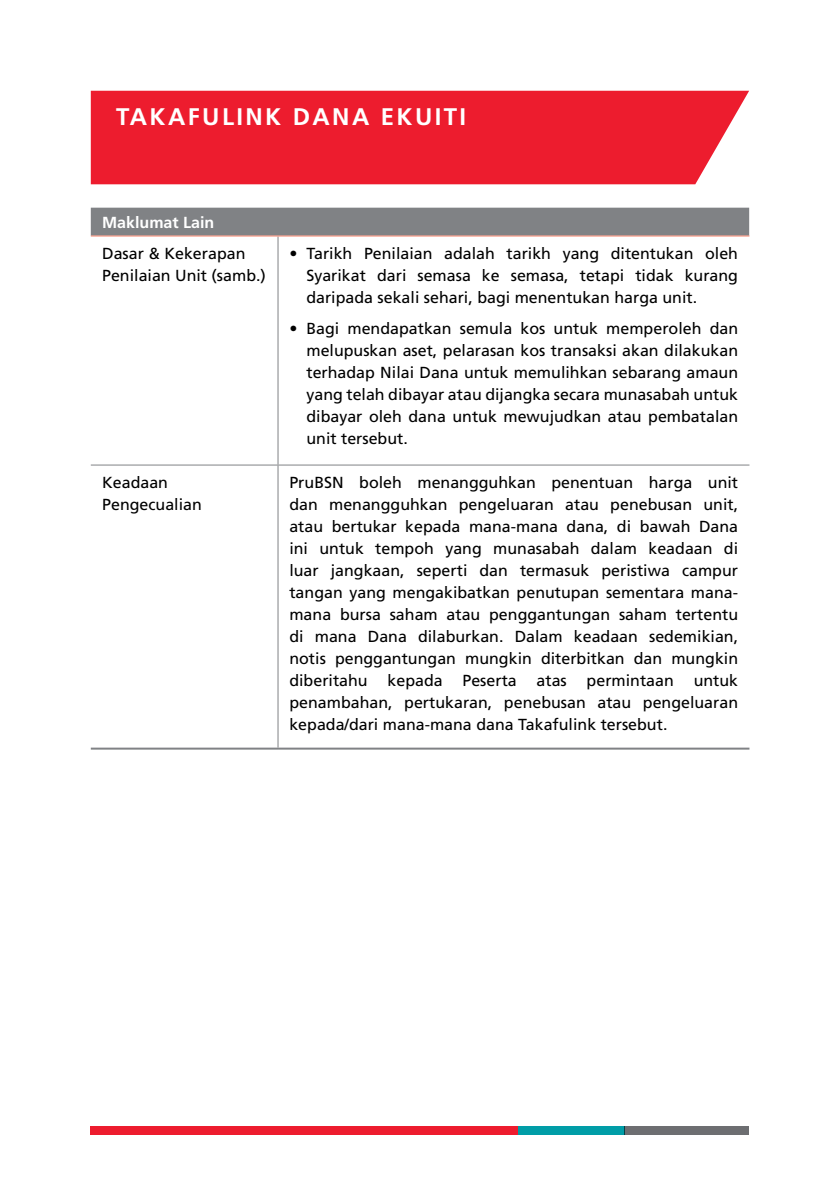
<style>
.page{position:relative;width:840px;height:1191px;background:#fff}
.page>*{position:absolute;margin:0;border:0;box-sizing:border-box;transform-origin:0 0}
.t1{font:700 24px "Frutiger";letter-spacing:.1em;color:#fff}
.t2{font:16px/22px "Frutiger";color:#000;text-align:justify}
.t3{font:700 16px "Frutiger";color:#fff}
</style>
<div class="page">
<div style="left:91px;top:1125px;width:426px;height:9px;background:#ed1c2e"></div>
<div style="left:517px;top:1125px;width:107px;height:9px;background:#009da7"></div>
<div style="left:624px;top:1125px;width:124px;height:9px;background:#6d6e71"></div>
<div style="left:91px;top:91px;width:657px;height:93px;background:#ed1c2e"></div>
<div style="left:91px;top:208px;width:657px;height:28px;background:#808285"></div>
<hr style="left:277px;top:236px;width:1px;height:228px;background:#808285">
<hr style="left:277px;top:465px;width:1px;height:282px;background:#808285">
<hr style="left:91px;top:747px;width:187px;height:2px;background:#808285">
<hr style="left:278px;top:747px;width:471px;height:2px;background:#808285">
<hr style="left:91px;top:464px;width:187px;height:1px;background:#808285">
<hr style="left:278px;top:464px;width:471px;height:1px;background:#808285">
<hr style="left:91px;top:235px;width:187px;height:1px;background:#f5846d">
<hr style="left:278px;top:235px;width:471px;height:1px;background:#f5846d">
<h1 class="t1" style="left:116px;top:103px;width:351px">TAKAFULINK DANA EKUITI</h1>
<p class="t3" style="left:102px;top:212px;width:114px">Maklumat Lain</p>
<p class="t2" style="left:102px;top:243px;width:165px">Dasar &amp; Kekerapan<br>Penilaian Unit (samb.)</p>
<p class="t2" style="left:306px;top:243px;width:433px;text-indent:-17px">• Tarikh Penilaian adalah tarikh yang ditentukan oleh Syarikat dari semasa ke semasa, tetapi tidak kurang daripada sekali sehari, bagi menentukan harga unit.</p>
<p class="t2" style="left:306px;top:317px;width:433px;text-indent:-17px">• Bagi mendapatkan semula kos untuk memperoleh dan melupuskan aset, pelarasan kos transaksi akan dilakukan terhadap Nilai Dana untuk memulihkan sebarang amaun yang telah dibayar atau dijangka secara munasabah untuk dibayar oleh dana untuk mewujudkan atau pembatalan unit tersebut.</p>
<p class="t2" style="left:102px;top:472px;width:101px">Keadaan<br>Pengecualian</p>
<p class="t2" style="left:289px;top:472px;width:450px">PruBSN boleh menangguhkan penentuan harga unit dan menangguhkan pengeluaran atau penebusan unit, atau bertukar kepada mana-mana dana, di bawah Dana ini untuk tempoh yang munasabah dalam keadaan di luar jangkaan, seperti dan termasuk peristiwa campur tangan yang mengakibatkan penutupan sementara mana&shy;mana bursa saham atau penggantungan saham tertentu di mana Dana dilaburkan. Dalam keadaan sedemikian, notis penggantungan mungkin diterbitkan dan mungkin diberitahu kepada Peserta atas permintaan untuk penambahan, pertukaran, penebusan atau pengeluaran kepada/dari mana-mana dana Takafulink tersebut.</p>
</div>
